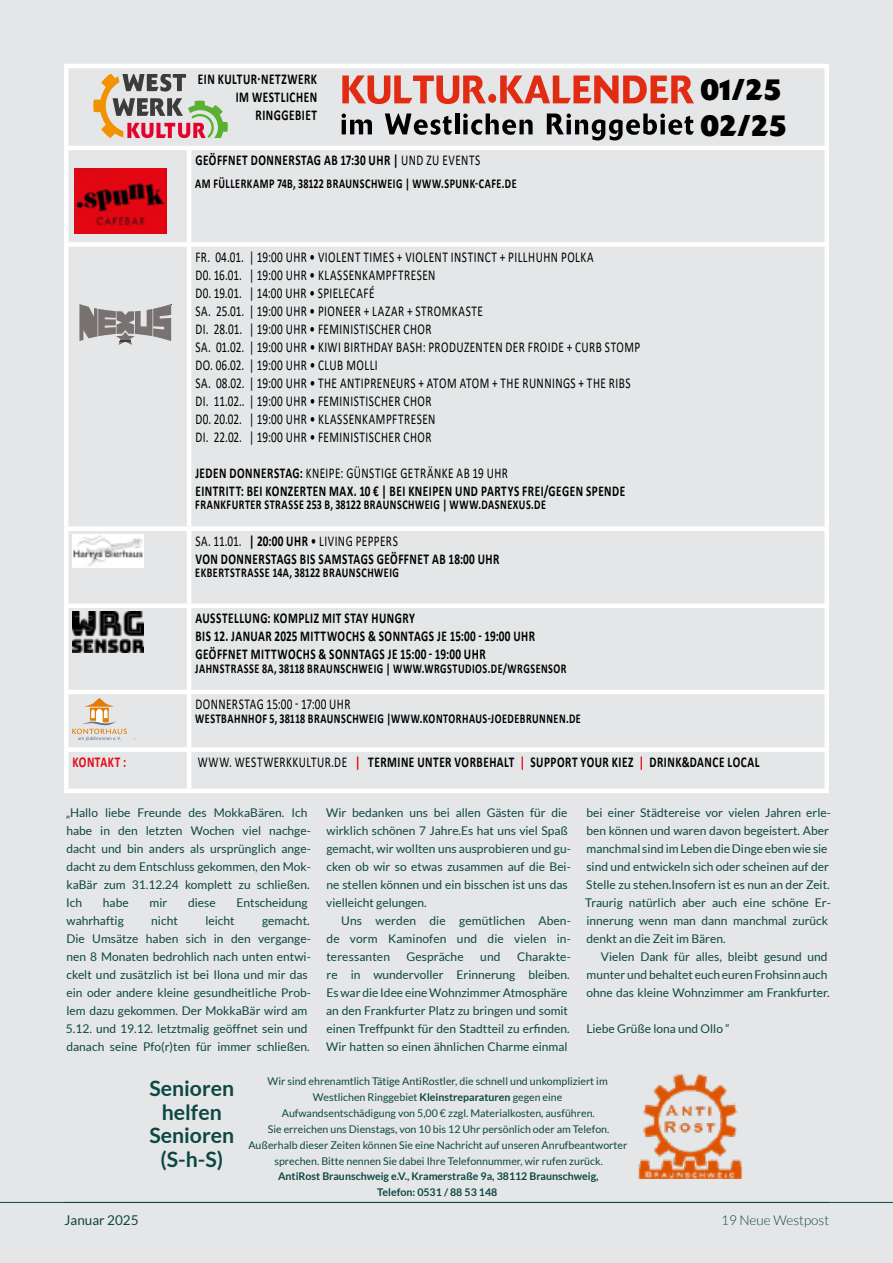
<style>
.page{position:relative;width:893px;height:1263px;background:#e4e6e7}
.page>*{position:absolute;margin:0;border:0;box-sizing:border-box;transform-origin:0 0}
.t1{font:700 30px/35.8px "Delta";letter-spacing:-.02em;color:#000}
.t2{font:700 21.15px/23.5px "Lato";color:#0d4743;text-align:center}
.t3{font:15px/18px "Calibri";letter-spacing:.04em;color:#000;scale:.75 1}
.t4{font:700 15px/18px "Calibri";letter-spacing:.045em;color:#000;scale:.75 1}
.t5{font:700 15px "Calibri";letter-spacing:.045em;color:#e30613;scale:.75 1}
.t6{font:700 13.5px "Calibri";letter-spacing:.05em;color:#000;scale:.75 1}
.t7{font:300 13.5px "Lato";color:#0d4743}
.t8{font:13.5px "Lato";color:#0d4743}
.t9{font:12px/18px "Lato";color:#0d4743}
.t10{font:10.65px/15.9px "Lato";color:#0d4743;text-align:center}
.t11{font:700 10.65px/15.9px "Lato";color:#0d4743;text-align:center}
.s1{font-weight:400}
.s2{color:#e30613}
.s3{font-weight:700}
</style>
<div class="page">
<hr style="left:65px;top:1202px;width:828px;height:1px;background:#0d4743">
<hr style="left:0;top:1202px;width:829px;height:1px;background:#0d4743">
<svg style="left:342px;top:114px;width:30px;height:20px"></svg>
<svg style="left:385px;top:114px;width:67px;height:21px"></svg>
<hr style="left:455px;top:114px;width:4px;height:20px;background:#000">
<svg style="left:463px;top:114px;width:70px;height:21px"></svg>
<svg style="left:547px;top:114px;width:147px;height:26px"></svg>
<svg style="left:342px;top:76px;width:144px;height:28px"></svg>
<div style="left:488px;top:94px;width:8px;height:9px;background:#e22b13;border-radius:50%"></div>
<svg style="left:500px;top:76px;width:194px;height:27px"></svg>
<svg style="left:93px;top:74px;width:135px;height:64px"></svg>
<div style="left:824px;top:247px;width:5px;height:279px;background:#fff"></div>
<hr style="left:64px;top:64px;width:125px;height:4px;background:#fff">
<hr style="left:64px;top:68px;width:4px;height:78px;background:#fff">
<hr style="left:189px;top:64px;width:640px;height:4px;background:#fff">
<div style="left:824px;top:68px;width:5px;height:78px;background:#fff"></div>
<hr style="left:64px;top:146px;width:125px;height:4px;background:#fff">
<hr style="left:189px;top:146px;width:640px;height:4px;background:#fff">
<div style="left:824px;top:150px;width:5px;height:92px;background:#fff"></div>
<div style="left:189px;top:242px;width:640px;height:5px;background:#fff"></div>
<div style="left:824px;top:752px;width:5px;height:37px;background:#fff"></div>
<hr style="left:189px;top:789px;width:640px;height:4px;background:#fff">
<div style="left:824px;top:694px;width:5px;height:53px;background:#fff"></div>
<div style="left:64px;top:747px;width:125px;height:5px;background:#fff"></div>
<div style="left:189px;top:747px;width:640px;height:5px;background:#fff"></div>
<div style="left:824px;top:608px;width:5px;height:82px;background:#fff"></div>
<hr style="left:64px;top:690px;width:125px;height:4px;background:#fff">
<hr style="left:189px;top:690px;width:640px;height:4px;background:#fff">
<div style="left:189px;top:526px;width:640px;height:5px;background:#fff"></div>
<div style="left:824px;top:531px;width:5px;height:72px;background:#fff"></div>
<div style="left:64px;top:603px;width:125px;height:5px;background:#fff"></div>
<div style="left:189px;top:603px;width:640px;height:5px;background:#fff"></div>
<div style="left:64px;top:242px;width:125px;height:5px;background:#fff"></div>
<hr style="left:64px;top:531px;width:4px;height:72px;background:#fff">
<hr style="left:187px;top:531px;width:4px;height:72px;background:#fff">
<hr style="left:64px;top:608px;width:4px;height:82px;background:#fff">
<hr style="left:187px;top:608px;width:4px;height:82px;background:#fff">
<hr style="left:64px;top:694px;width:4px;height:53px;background:#fff">
<hr style="left:187px;top:694px;width:4px;height:53px;background:#fff">
<hr style="left:64px;top:752px;width:4px;height:37px;background:#fff">
<hr style="left:187px;top:752px;width:4px;height:37px;background:#fff">
<hr style="left:64px;top:789px;width:125px;height:4px;background:#fff">
<hr style="left:64px;top:150px;width:4px;height:92px;background:#fff">
<hr style="left:187px;top:150px;width:4px;height:92px;background:#fff">
<hr style="left:64px;top:247px;width:4px;height:279px;background:#fff">
<hr style="left:187px;top:247px;width:4px;height:279px;background:#fff">
<div style="left:64px;top:526px;width:125px;height:5px;background:#fff"></div>
<img style="left:75px;top:169px;width:91px;height:65px">
<img style="left:72px;top:535px;width:71px;height:32px">
<img style="left:72px;top:612px;width:71px;height:40px">
<svg style="left:72px;top:698px;width:55px;height:43px"></svg>
<img style="left:638px;top:1073px;width:105px;height:106px">
<p class="t4" style="left:198px;top:70px;width:160px;text-align:right">EIN KULTUR·NETZWERK<br>IM WESTLICHEN<br>RINGGEBIET</p>
<p class="t4" style="left:195px;top:151px;width:381px">GEÖFFNET DONNERSTAG AB 17:30 UHR | <span class="s1">UND ZU EVENTS</span></p>
<p class="t6" style="left:195px;top:174px;width:430px">AM FÜLLERKAMP 74B, 38122 BRAUNSCHWEIG | WWW.SPUNK-CAFE.DE</p>
<p class="t3" style="left:195px;top:247px;width:595px">FR. 04.01. | 19:00 UHR • VIOLENT TIMES + VIOLENT INSTINCT + PILLHUHN POLKA<br>D0. 16.01. | 19:00 UHR • KLASSENKAMPFTRESEN<br>D0. 19.01. | 14:00 UHR • SPIELECAFÉ<br>SA. 25.01. | 19:00 UHR • PIONEER + LAZAR + STROMKASTE<br>DI. 28.01. | 19:00 UHR • FEMINISTISCHER CHOR<br>SA. 01.02. | 19:00 UHR • KIWI BIRTHDAY BASH: PRODUZENTEN DER FROIDE + CURB STOMP DO. 06.02. | 19:00 UHR • CLUB MOLLI<br>SA. 08.02. | 19:00 UHR • THE ANTIPRENEURS + ATOM ATOM + THE RUNNINGS + THE RIBS DI. 11.02.. | 19:00 UHR • FEMINISTISCHER CHOR<br>D0. 20.02. | 19:00 UHR • KLASSENKAMPFTRESEN<br>DI. 22.02. | 19:00 UHR • FEMINISTISCHER CHOR</p>
<p class="t4" style="left:195px;top:463px;width:575px">JEDEN DONNERSTAG: <span class="s1">KNEIPE: GÜNSTIGE GETRÄNKE AB 19 UHR<br></span>EINTRITT: BEI KONZERTEN MAX. 10 € | BEI KNEIPEN UND PARTYS FREI/GEGEN SPENDE</p>
<p class="t6" style="left:195px;top:495px;width:469px">FRANKFURTER STRASSE 253 B, 38122 BRAUNSCHWEIG | WWW.DASNEXUS.DE</p>
<p class="t4" style="left:195px;top:532px;width:407px"><span class="s1">SA. 11.01.</span> | 20:00 UHR <span class="s1">• LIVING PEPPERS<br></span>VON DONNERSTAGS BIS SAMSTAGS GEÖFFNET AB 18:00 UHR</p>
<p class="t6" style="left:195px;top:563px;width:273px">EKBERTSTRASSE 14A, 38122 BRAUNSCHWEIG</p>
<p class="t4" style="left:195px;top:609px;width:455px">AUSSTELLUNG: KOMPLIZ MIT STAY HUNGRY<br>BIS 12. JANUAR 2025 MITTWOCHS &amp; SONNTAGS JE 15:00 - 19:00 UHR<br>GEÖFFNET MITTWOCHS &amp; SONNTAGS JE 15:00 - 19:00 UHR</p>
<p class="t6" style="left:195px;top:658px;width:497px">JAHNSTRASSE 8A, 38118 BRAUNSCHWEIG | WWW.WRGSTUDIOS.DE/WRGSENSOR</p>
<p class="t3" style="left:195px;top:695px;width:208px">DONNERSTAG 15:00 - 17:00 UHR</p>
<p class="t6" style="left:195px;top:709px;width:516px">WESTBAHNHOF 5, 38118 BRAUNSCHWEIG |WWW.KONTORHAUS-JOEDEBRUNNEN.DE</p>
<h1 class="t1" style="left:701px;top:71px;width:88px">01/25<br>02/25</h1>
<p class="t5" style="left:72px;top:751px;width:73px">KONTAKT :</p>
<p class="t4" style="left:198px;top:753px;width:750px"><span class="s1">WWW. WESTWERKKULTUR.DE</span> <span class="s2">|</span> TERMINE UNTER VORBEHALT <span class="s2">|</span> SUPPORT YOUR KIEZ <span class="s2">|</span> DRINK&amp;DANCE LOCAL</p>
<p class="t9" style="left:66px;top:804px;width:247px">„Hallo liebe Freunde des MokkaBären. Ich habe in den letzten Wochen viel nachge&shy;dacht und bin anders als ursprünglich ange&shy;dacht zu dem Entschluss gekommen, den Mok&shy;kaBär zum 31.12.24 komplett zu schließen.<br>Ich</p>
<p class="t9" style="left:103px;top:894px;width:27px">habe</p>
<p class="t9" style="left:150px;top:894px;width:19px">mir</p>
<p class="t9" style="left:188px;top:894px;width:29px">diese</p>
<p class="t9" style="left:237px;top:894px;width:73px">Entscheidung</p>
<p class="t9" style="left:67px;top:912px;width:59px">wahrhaftig</p>
<p class="t9" style="left:151px;top:912px;width:28px">nicht</p>
<p class="t9" style="left:205px;top:912px;width:31px">leicht</p>
<p class="t9" style="left:66px;top:912px;width:246px;text-indent:196px">gemacht.<br>Die Umsätze haben sich in den vergange&shy;nen 8 Monaten bedrohlich nach unten entwi&shy;ckelt und zusätzlich ist bei Ilona und mir das ein oder andere kleine gesundheitliche Prob&shy;lem dazu gekommen. Der MokkaBär wird am 5.12. und 19.12. letztmalig geöffnet sein und danach seine Pfo(r)ten für immer schließen.</p>
<p class="t9" style="left:326px;top:804px;width:246px">Wir bedanken uns bei allen Gästen für die wirklich schönen 7 Jahre.Es hat uns viel Spaß gemacht, wir wollten uns ausprobieren und gu&shy;cken ob wir so etwas zusammen auf die Bei&shy;ne stellen können und ein bisschen ist uns das vielleicht gelungen.</p>
<p class="t9" style="left:326px;top:912px;width:246px;text-align:justify;text-indent:15px">Uns werden die gemütlichen Aben&shy;de vorm Kaminofen und die vielen in&shy;teressanten</p>
<p class="t9" style="left:326px;top:948px;width:246px;text-indent:191px">Charakte&shy;re in wundervoller Erinnerung bleiben.<br>Es war die Idee eine Wohnzimmer Atmosphäre an den Frankfurter Platz zu bringen und somit einen Treffpunkt für den Stadtteil zu erfinden.<br>Wir hatten so einen ähnlichen Charme einmal</p>
<p class="t9" style="left:407px;top:948px;width:59px">Gespräche</p>
<p class="t9" style="left:480px;top:948px;width:22px">und</p>
<p class="t9" style="left:585px;top:804px;width:247px">bei einer Städtereise vor vielen Jahren erle&shy;ben können und waren davon begeistert. Aber manchmal sind im Leben die Dinge eben wie sie sind und entwickeln sich oder scheinen auf der Stelle zu stehen.Insofern ist es nun an der Zeit.<br>Traurig natürlich aber auch eine schöne Er&shy;innerung wenn man dann manchmal zurück denkt an die Zeit im Bären.</p>
<p class="t9" style="left:586px;top:948px;width:245px;text-indent:14px">Vielen Dank für alles, bleibt gesund und munter und behaltet euch euren Frohsinn auch ohne das kleine Wohnzimmer am Frankfurter.</p>
<p class="t9" style="left:586px;top:1020px;width:145px">Liebe Grüße lona und Ollo “</p>
<h2 class="t2" style="left:149px;top:1076px;width:86px">Senioren helfen<br>Senioren (S-h-S)</h2>
<p class="t10" style="left:248px;top:1073px;width:380px">Wir sind ehrenamtlich Tätige AntiRostler, die schnell und unkompliziert im Westlichen Ringgebiet <span class="s3">Kleinstreparaturen</span> gegen eine<br>Aufwandsentschädigung von 5,00 € zzgl. Materialkosten, ausführen.<br>Sie erreichen uns Dienstags, von 10 bis 12 Uhr persönlich oder am Telefon.<br>Außerhalb dieser Zeiten können Sie eine Nachricht auf unseren Anrufbeantworter sprechen. Bitte nennen Sie dabei Ihre Telefonnummer, wir rufen zurück.</p>
<p class="t11" style="left:278px;top:1168px;width:322px">AntiRost Braunschweig e.V., Kramerstraße 9a, 38112 Braunschweig,<br>Telefon: 0531 / 88 53 148</p>
<p class="t8" style="left:65px;top:1213px;width:76px">Januar 2025</p>
<p class="t7" style="left:721px;top:1213px;width:110px">19 Neue Westpost</p>
</div>
